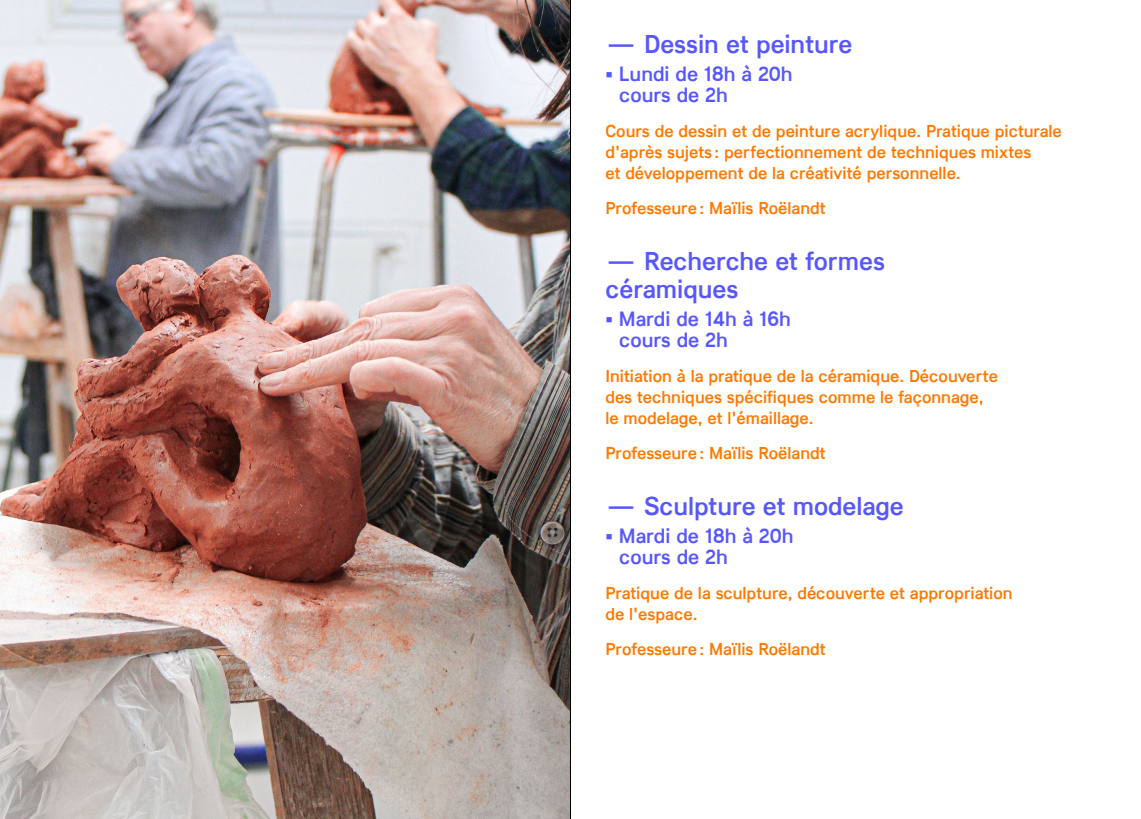
<style>
.page{position:relative;width:1141px;height:819px;background:#fff}
.page>*{position:absolute;margin:0;border:0;box-sizing:border-box;transform-origin:0 0}
.t1{font:500 26.25px/28px "Lunchtype";color:#5757ff}
.t2{font:500 21px/21px "Lunchtype";color:#5757ff}
.t3{font:500 17.5px/21px "Lunchtype";color:#ff7900}
.s1{font-family:"Karrik";font-weight:400}
</style>
<div class="page">
<img style="left:0;top:0;width:570px;height:819px">
<hr style="left:570px;top:0;width:1px;height:819px;background:#000">
<h1 class="t1" style="left:605px;top:29px;width:248px">— Dessin et peinture</h1>
<p class="t2" style="left:619px;top:65px;width:175px;text-indent:-14px"><span class="s1">•</span> Lundi de 18h à 20h cours de 2h</p>
<p class="t3" style="left:605px;top:121px;width:458px">Cours de dessin et de peinture acrylique. Pratique picturale d'après sujets : perfectionnement de techniques mixtes<br>et développement de la créativité personnelle.</p>
<p class="t3" style="left:605px;top:198px;width:222px">Professeure : Maïlis Roëlandt</p>
<h1 class="t1" style="left:605px;top:246px;width:281px">— Recherche et formes céramiques</h1>
<p class="t2" style="left:619px;top:310px;width:173px;text-indent:-14px"><span class="s1">•</span> Mardi de 14h à 16h cours de 2h</p>
<p class="t3" style="left:605px;top:366px;width:394px">Initiation à la pratique de la céramique. Découverte des techniques spécifiques comme le façonnage, le modelage, et l'émaillage.</p>
<p class="t3" style="left:605px;top:443px;width:222px">Professeure : Maïlis Roëlandt</p>
<h1 class="t1" style="left:605px;top:491px;width:300px">— Sculpture et modelage</h1>
<p class="t2" style="left:619px;top:527px;width:176px;text-indent:-14px"><span class="s1">•</span> Mardi de 18h à 20h cours de 2h</p>
<p class="t3" style="left:605px;top:583px;width:409px">Pratique de la sculpture, découverte et appropriation de l'espace.</p>
<p class="t3" style="left:605px;top:639px;width:222px">Professeure : Maïlis Roëlandt</p>
</div>
